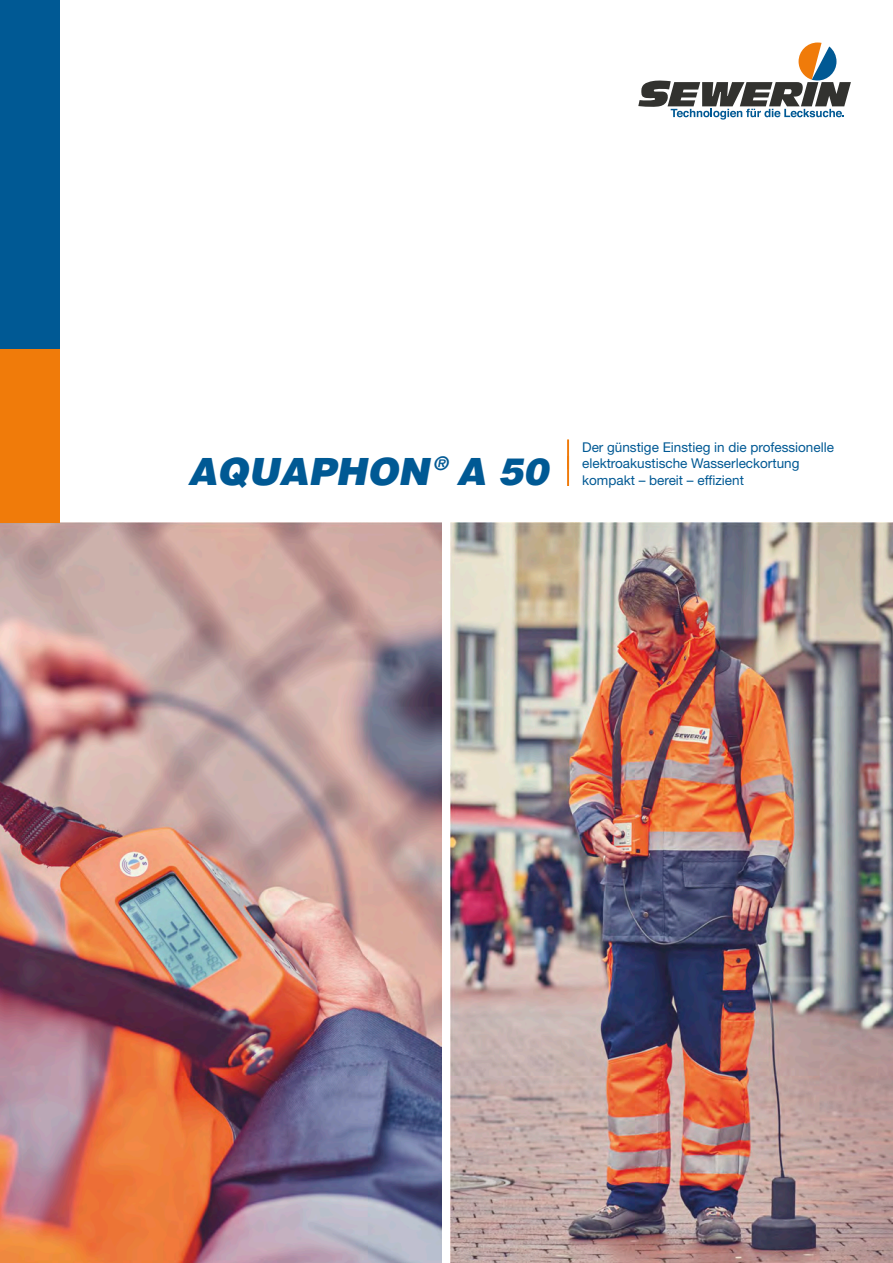
<style>
.page{position:relative;width:893px;height:1263px;background:#fff}
.page>*{position:absolute;margin:0;border:0;box-sizing:border-box;transform-origin:0 0}
.t1{font:37.5px "Airbus Special";color:#005994}
.t2{font:18.75px "Airbus Special";color:#005994}
.t3{font:13.5px/16.5px "Helvetica Neue LT";color:#005994}
</style>
<div class="page">
<img style="left:451px;top:523px;width:442px;height:740px">
<img style="left:0;top:523px;width:442px;height:740px">
<hr style="left:567px;top:456px;width:2px;height:30px;background:#f07b0a">
<div style="left:0;top:349px;width:60px;height:174px;background:#f07b0a"></div>
<div style="left:0;top:0;width:60px;height:349px;background:#005994"></div>
<svg style="left:638px;top:43px;width:213px;height:77px"></svg>
<hr style="left:567px;top:439px;width:2px;height:30px;background:#f07b0a">
<h2 class="t2" style="left:433px;top:455px;width:17px">®</h2>
<h1 class="t1" style="left:188px;top:455px;width:362px">AQUAPHON A 50</h1>
<p class="t3" style="left:582px;top:440px;width:253px">Der günstige Einstieg in die professionelle elektroakustische Wasserleckortung kompakt – bereit – effizient</p>
</div>
